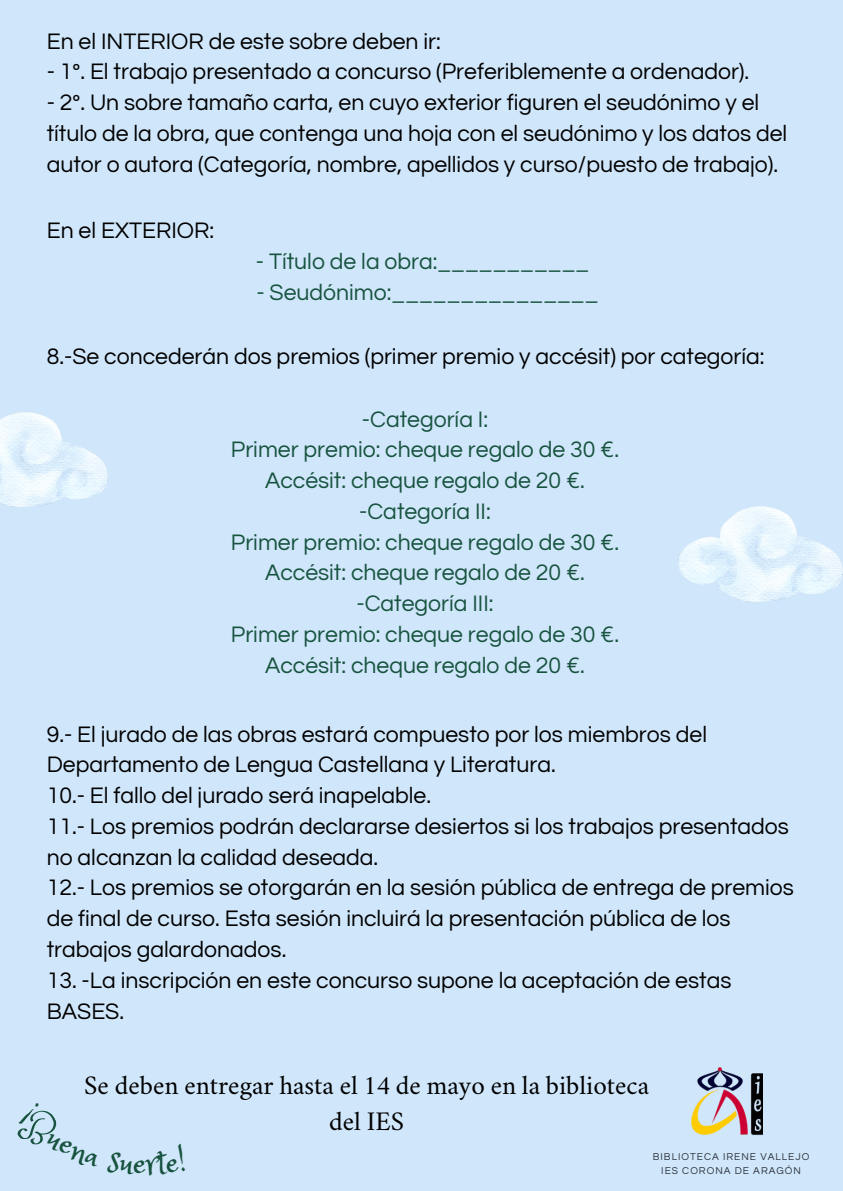
<style>
.page{position:relative;width:843px;height:1191px;background:#fff}
.page>*{position:absolute;margin:0;border:0;box-sizing:border-box;transform-origin:0 0}
.t1{font:35.8px "Princess Sofia";color:#17533f}
.t2{font:26.5px/36px "Crimson";color:#000;text-align:center}
.t3{font:23px/30.7px "Questrial";color:#000}
.t4{font:23px/30.7px "Questrial";color:#17533f;text-align:center}
.t5{font:10.2px/14.2px "Questrial";letter-spacing:.1em;color:#282f39;text-align:center}
</style>
<div class="page">
<div style="left:0;top:0;width:842px;height:1189px;background:#d0e6fa"></div>
<img style="left:678px;top:507px;width:164px;height:94px">
<img style="left:0;top:412px;width:108px;height:95px">
<img style="left:691px;top:1067px;width:70px;height:68px">
<p class="t3" style="left:47px;top:26px;width:395px">En el INTERIOR de este sobre deben ir:</p>
<p class="t3" style="left:47px;top:57px;width:703px">- 1º. El trabajo presentado a concurso (Preferiblemente a ordenador).</p>
<p class="t3" style="left:47px;top:88px;width:741px">- 2º. Un sobre tamaño carta, en cuyo exterior figuren el seudónimo y el título de la obra, que contenga una hoja con el seudónimo y los datos del autor o autora (Categoría, nombre, apellidos y curso/puesto de trabajo).</p>
<p class="t3" style="left:47px;top:215px;width:169px">En el EXTERIOR:</p>
<p class="t4" style="left:256px;top:247px;width:335px">- Título de la obra:___________</p>
<p class="t4" style="left:256px;top:277px;width:343px">- Seudónimo:_______________</p>
<p class="t3" style="left:47px;top:341px;width:719px">8.-Se concederán dos premios (primer premio y accésit) por categoría:</p>
<p class="t4" style="left:231px;top:404px;width:389px">-Categoría I:<br>Primer premio: cheque regalo de 30 €.<br>Accésit: cheque regalo de 20 €. -Categoría II:<br>Primer premio: cheque regalo de 30 €.<br>Accésit: cheque regalo de 20 €. -Categoría III:<br>Primer premio: cheque regalo de 30 €.<br>Accésit: cheque regalo de 20 €.</p>
<p class="t3" style="left:47px;top:719px;width:748px">9.- El jurado de las obras estará compuesto por los miembros del Departamento de Lengua Castellana y Literatura.<br>10.- El fallo del jurado será inapelable.<br>11.- Los premios podrán declararse desiertos si los trabajos presentados no alcanzan la calidad deseada.<br>12.- Los premios se otorgarán en la sesión pública de entrega de premios de final de curso. Esta sesión incluirá la presentación pública de los trabajos galardonados.</p>
<p class="t3" style="left:47px;top:965px;width:686px">13. -La inscripción en este concurso supone la aceptación de estas<br>BASES.</p>
<p class="t2" style="left:84px;top:1070px;width:566px">Se deben entregar hasta el 14 de mayo en la biblioteca del IES</p>
<h1 class="t1" style="left:146px;top:1139px;width:13px">r</h1>
<p class="t5" style="left:652px;top:1149px;width:158px">BIBLIOTECA IRENE VALLEJO<br>IES CORONA DE ARAGÓN</p>
</div>
